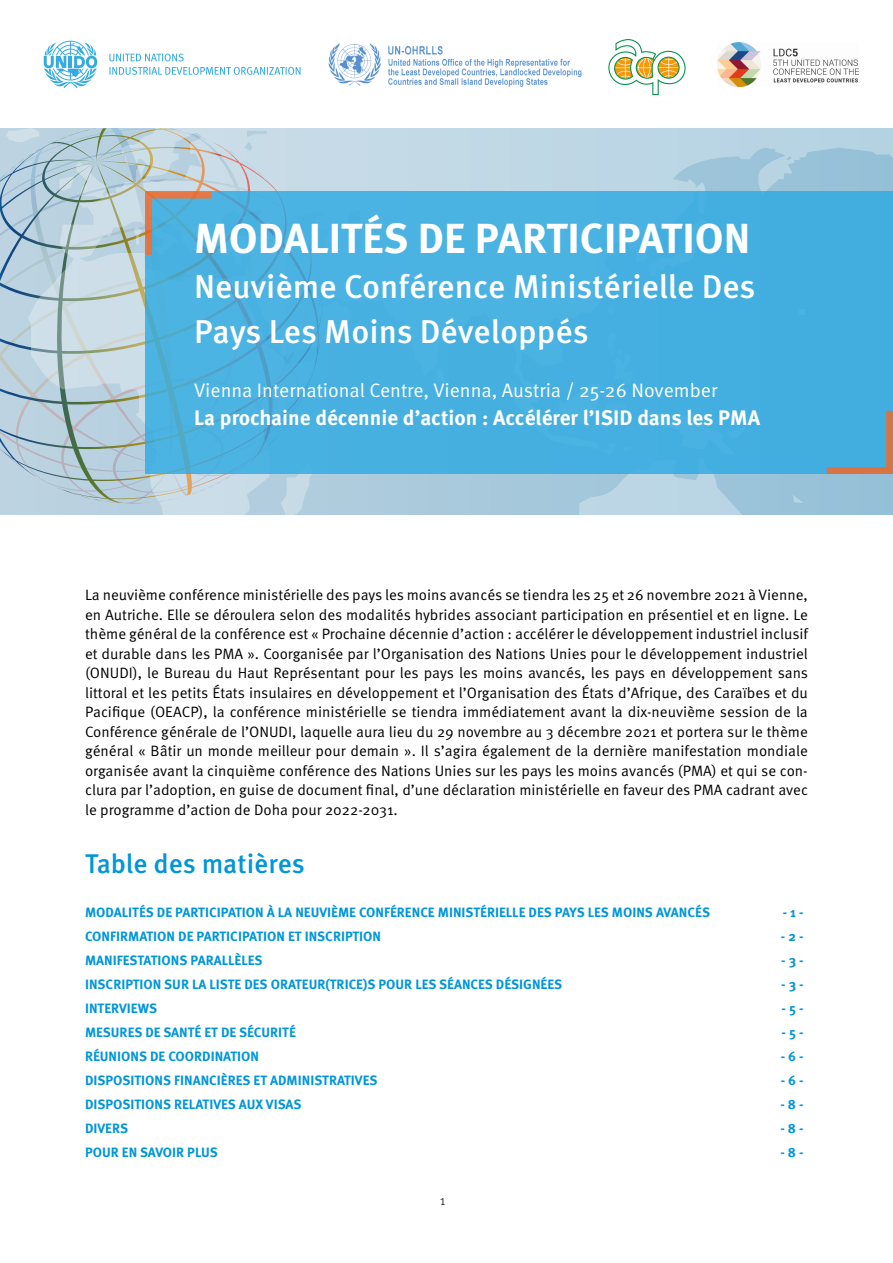
<style>
.page{position:relative;width:893px;height:1263px;background:#fff}
.page>*{position:absolute;margin:0;border:0;box-sizing:border-box;transform-origin:0 0}
.t1{font:700 42px "Meta Pro";color:#fff}
.t2{font:500 33px/45px "Meta Pro";color:#fff}
.t3{font:500 27px "Meta Pro";letter-spacing:-.005em;color:#0096d8}
.t4{font:700 21px "Meta Pro";color:#fff}
.t5{font:19.5px "Meta Pro";color:#fff}
.t6{font:15px/19.5px "Meta Pro";color:#000;text-align:justify}
.t7{font:700 13.5px "Meta Pro";color:#0096d8}
.t8{font:300 13.5px "Meta Pro";color:#000}
</style>
<div class="page">
<svg style="left:43px;top:39px;width:816px;height:57px"></svg>
<img style="left:718px;top:43px;width:140px;height:43px">
<svg style="left:323px;top:128px;width:570px;height:386px;background:#b0cfe0"></svg>
<svg style="left:792px;top:494px;width:12px;height:9px"></svg>
<svg style="left:558px;top:474px;width:189px;height:40px;background:#b1cfe0"></svg>
<div style="left:146px;top:192px;width:747px;height:282px;background:#45b0e0"></div>
<svg style="left:0;top:128px;width:323px;height:386px"></svg>
<svg style="left:827px;top:411px;width:66px;height:63px"></svg>
<h1 class="t1" style="left:194px;top:212px;width:558px">MODALITÉS DE PARTICIPATION</h1>
<h2 class="t2" style="left:194px;top:265px;width:563px">Neuvième Conférence Ministérielle Des<br>Pays Les Moins Développés</h2>
<h3 class="t5" style="left:194px;top:378px;width:525px">Vienna International Centre, Vienna, Austria / 25-26 November</h3>
<h3 class="t4" style="left:194px;top:404px;width:567px">La prochaine décennie d’action : Accélérer l’ISID dans les PMA</h3>
<p class="t6" style="left:85px;top:586px;width:725px">La neuvième conférence ministérielle des pays les moins avancés se tiendra les 25 et 26 novembre 2021 à Vienne, en Autriche. Elle se déroulera selon des modalités hybrides associant participation en présentiel et en ligne. Le thème général de la conférence est « Prochaine décennie d’action : accélérer le développement industriel inclusif et durable dans les PMA ». Coorganisée par l’Organisation des Nations Unies pour le développement industriel (ONUDI), le Bureau du Haut Représentant pour les pays les moins avancés, les pays en développement sans littoral et les petits États insulaires en développement et l’Organisation des États d’Afrique, des Caraïbes et du Pacifique (OEACP), la conférence ministérielle se tiendra immédiatement avant la dix-neuvième session de la Conférence générale de l’ONUDI, laquelle aura lieu du 29 novembre au 3 décembre 2021 et portera sur le thème général « Bâtir un monde meilleur pour demain ». Il s’agira également de la dernière manifestation mondiale organisée avant la cinquième conférence des Nations Unies sur les pays les moins avancés (PMA) et qui se con&shy;clura par l’adoption, en guise de document final, d’une déclaration ministérielle en faveur des PMA cadrant avec le programme d’action de Doha pour 2022-2031.</p>
<h3 class="t3" style="left:85px;top:847px;width:221px">Table des matières</h3>
<p class="t7" style="left:85px;top:903px;width:627px">MODALITÉS DE PARTICIPATION À LA NEUVIÈME CONFÉRENCE MINISTÉRIELLE DES PAYS LES MOINS AVANCÉS</p>
<p class="t7" style="left:783px;top:903px;width:22px">- 1 -</p>
<p class="t7" style="left:85px;top:927px;width:298px">CONFIRMATION DE PARTICIPATION ET INSCRIPTION</p>
<p class="t7" style="left:781px;top:927px;width:24px">- 2 -</p>
<p class="t7" style="left:85px;top:951px;width:179px">MANIFESTATIONS PARALLÈLES</p>
<p class="t7" style="left:781px;top:951px;width:24px">- 3 -</p>
<p class="t7" style="left:85px;top:975px;width:479px">INSCRIPTION SUR LA LISTE DES ORATEUR(TRICE)S POUR LES SÉANCES DÉSIGNÉES</p>
<p class="t7" style="left:781px;top:975px;width:24px">- 3 -</p>
<p class="t7" style="left:85px;top:999px;width:73px">INTERVIEWS</p>
<p class="t7" style="left:782px;top:999px;width:24px">- 5 -</p>
<p class="t7" style="left:85px;top:1023px;width:212px">MESURES DE SANTÉ ET DE SÉCURITÉ</p>
<p class="t7" style="left:782px;top:1023px;width:24px">- 5 -</p>
<p class="t7" style="left:85px;top:1047px;width:176px">RÉUNIONS DE COORDINATION</p>
<p class="t7" style="left:781px;top:1047px;width:24px">- 6 -</p>
<p class="t7" style="left:85px;top:1071px;width:294px">DISPOSITIONS FINANCIÈRES ET ADMINISTRATIVES</p>
<p class="t7" style="left:781px;top:1071px;width:24px">- 6 -</p>
<p class="t7" style="left:85px;top:1095px;width:218px">DISPOSITIONS RELATIVES AUX VISAS</p>
<p class="t7" style="left:780px;top:1095px;width:25px">- 8 -</p>
<p class="t7" style="left:85px;top:1119px;width:45px">DIVERS</p>
<p class="t7" style="left:780px;top:1119px;width:25px">- 8 -</p>
<p class="t7" style="left:85px;top:1143px;width:134px">POUR EN SAVOIR PLUS</p>
<p class="t7" style="left:780px;top:1143px;width:25px">- 8 -</p>
<p class="t8" style="left:440px;top:1191px;width:7px">1</p>
</div>
